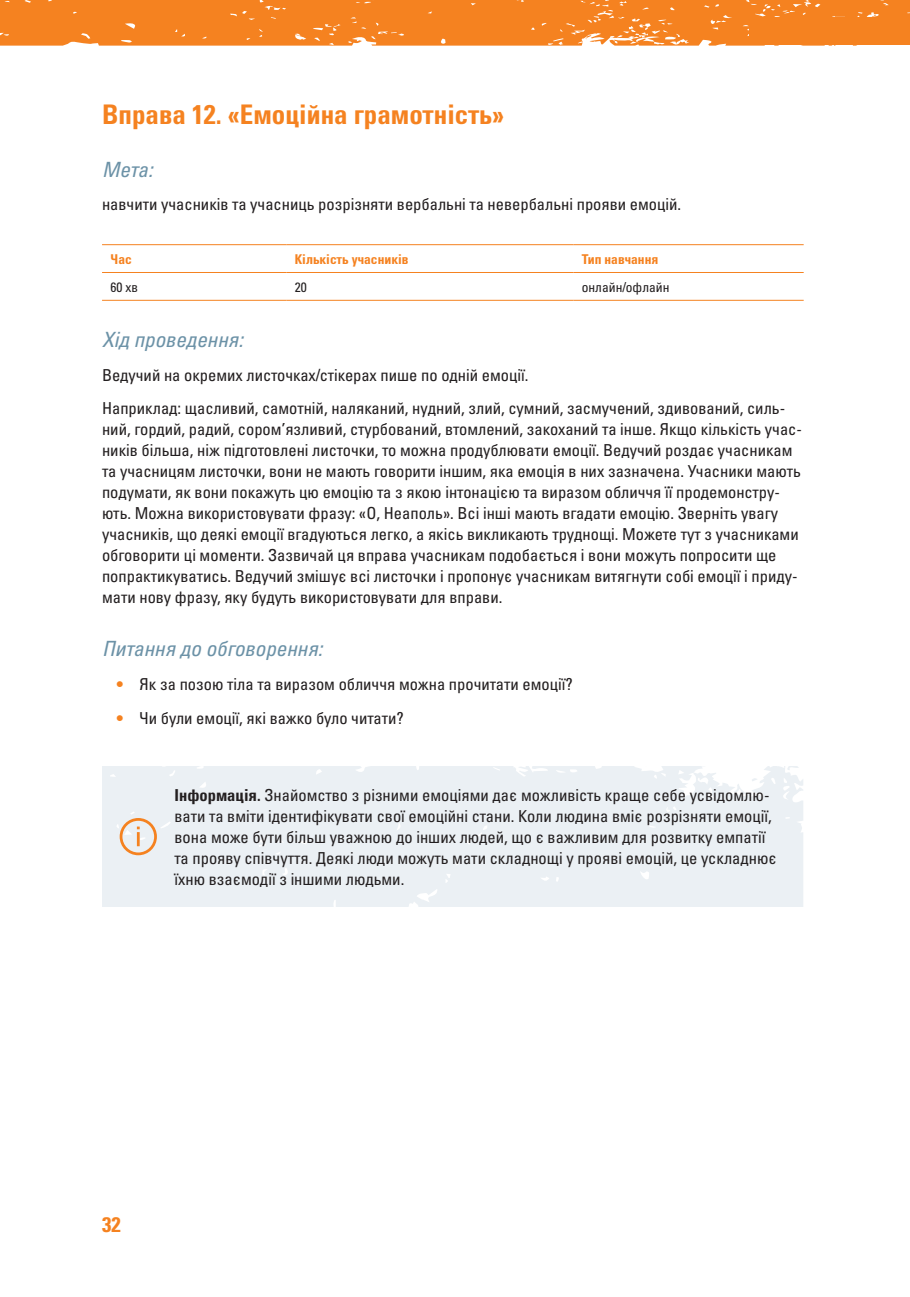
<style>
.page{position:relative;width:910px;height:1297px;background:#fff}
.page>*{position:absolute;margin:0;border:0;box-sizing:border-box;transform-origin:0 0}
.t1{font:27px "Univers LTCYR 67 Bold Cond";color:#f58220}
.t2{font:21px "Univers LTCYR 57 Condensed Obl";color:#6c92a7}
.t3{font:21px "Univers LTCYR 67 Bold Cond";color:#f58220}
.t4{font:condensed 16.5px/21px "Univers LTCYR 57";color:#231f20}
.t5{font:13.5px "Univers LTCYR 67 Bold Cond";color:#f58220}
.t6{font:condensed 13.5px "Univers LTCYR 57";color:#231f20}
.s1{color:#f58220}
.s2{font-family:"Univers LTCYR 67 Bold Cond";font-stretch:normal}
</style>
<div class="page">
<svg style="left:0;top:0;width:910px;height:46px"></svg>
<div style="left:749px;top:18px;width:160px;height:27px;background:#f58220"></div>
<div style="left:102px;top:766px;width:701px;height:141px;background:#ebf0f4"></div>
<svg style="left:781px;top:766px;width:18px;height:4px"></svg>
<svg style="left:733px;top:777px;width:25px;height:18px"></svg>
<hr style="left:102px;top:244px;width:184px;height:1px;background:#f58220">
<hr style="left:286px;top:244px;width:287px;height:1px;background:#f58220">
<hr style="left:102px;top:272px;width:184px;height:1px;background:#f58220">
<hr style="left:286px;top:272px;width:287px;height:1px;background:#f58220">
<hr style="left:102px;top:300px;width:184px;height:1px;background:#f58220">
<hr style="left:286px;top:300px;width:287px;height:1px;background:#f58220">
<hr style="left:573px;top:300px;width:231px;height:1px;background:#f58220">
<hr style="left:573px;top:244px;width:231px;height:1px;background:#f58220">
<hr style="left:573px;top:272px;width:231px;height:1px;background:#f58220">
<div style="left:120px;top:818px;width:37px;height:37px;border:3px solid #f58220;border-radius:50%"></div>
<hr style="left:137px;top:832px;width:3px;height:14px;background:#f58220">
<h1 class="t1" style="left:102px;top:97px;width:404px">Вправа 12. «Емоційна грамотність»</h1>
<p class="t2" style="left:102px;top:156px;width:52px">Мета:</p>
<p class="t4" style="left:102px;top:193px;width:581px">навчити учасників та учасниць розрізняти вербальні та невербальні прояви емоцій.</p>
<p class="t5" style="left:111px;top:251px;width:23px">Час</p>
<p class="t5" style="left:295px;top:251px;width:115px">Кількість учасників</p>
<p class="t5" style="left:582px;top:251px;width:78px">Тип навчання</p>
<p class="t6" style="left:111px;top:278px;width:29px">60 хв</p>
<p class="t6" style="left:295px;top:278px;width:13px">20</p>
<p class="t6" style="left:582px;top:278px;width:89px">онлайн/офлайн</p>
<p class="t2" style="left:102px;top:326px;width:143px">Хід проведення:</p>
<p class="t4" style="left:102px;top:357px;width:685px;line-height:33.8px">Ведучий на окремих листочках/стікерах пише по одній емоції.<br>Наприклад: щасливий, самотній, наляканий, нудний, злий, сумний, засмучений, здивований, силь-</p>
<p class="t4" style="left:102px;top:419px;width:701px">ний, гордий, радий, сором’язливий, стурбований, втомлений, закоханий та інше. Якщо кількість учас&shy;ників більша, ніж підготовлені листочки, то можна продублювати емоції. Ведучий роздає учасникам та учасницям листочки, вони не мають говорити іншим, яка емоція в них зазначена. Учасники мають подумати, як вони покажуть цю емоцію та з якою інтонацією та виразом обличчя її продемонстру&shy;ють. Можна використовувати фразу: «О, Неаполь». Всі інші мають вгадати емоцію. Зверніть увагу учасників, що деякі емоції вгадуються легко, а якісь викликають труднощі. Можете тут з учасниками обговорити ці моменти. Зазвичай ця вправа учасникам подобається і вони можуть попросити ще попрактикуватись. Ведучий змішує всі листочки і пропонує учасникам витягнути собі емоції і приду&shy;мати нову фразу, яку будуть використовувати для вправи.</p>
<p class="t2" style="left:102px;top:635px;width:222px">Питання до обговорення:</p>
<p class="t4" style="left:117px;top:673px;width:457px"><span class="s1">•</span> Як за позою тіла та виразом обличчя можна прочитати емоції?</p>
<p class="t4" style="left:117px;top:707px;width:288px"><span class="s1">•</span> Чи були емоції, які важко було читати?</p>
<p class="t4" style="left:175px;top:784px;width:604px"><span class="s2">Інформація.</span> Знайомство з різними емоціями дає можливість краще себе усвідомлю&shy;вати та вміти ідентифікувати свої емоційні стани. Коли людина вміє розрізняти емоції, вона може бути більш уважною до інших людей, що є важливим для розвитку емпатії та прояву співчуття. Деякі люди можуть мати складнощі у прояві емоцій, це ускладнює їхню взаємодії з іншими людьми.</p>
<p class="t3" style="left:102px;top:1211px;width:20px">32</p>
</div>
